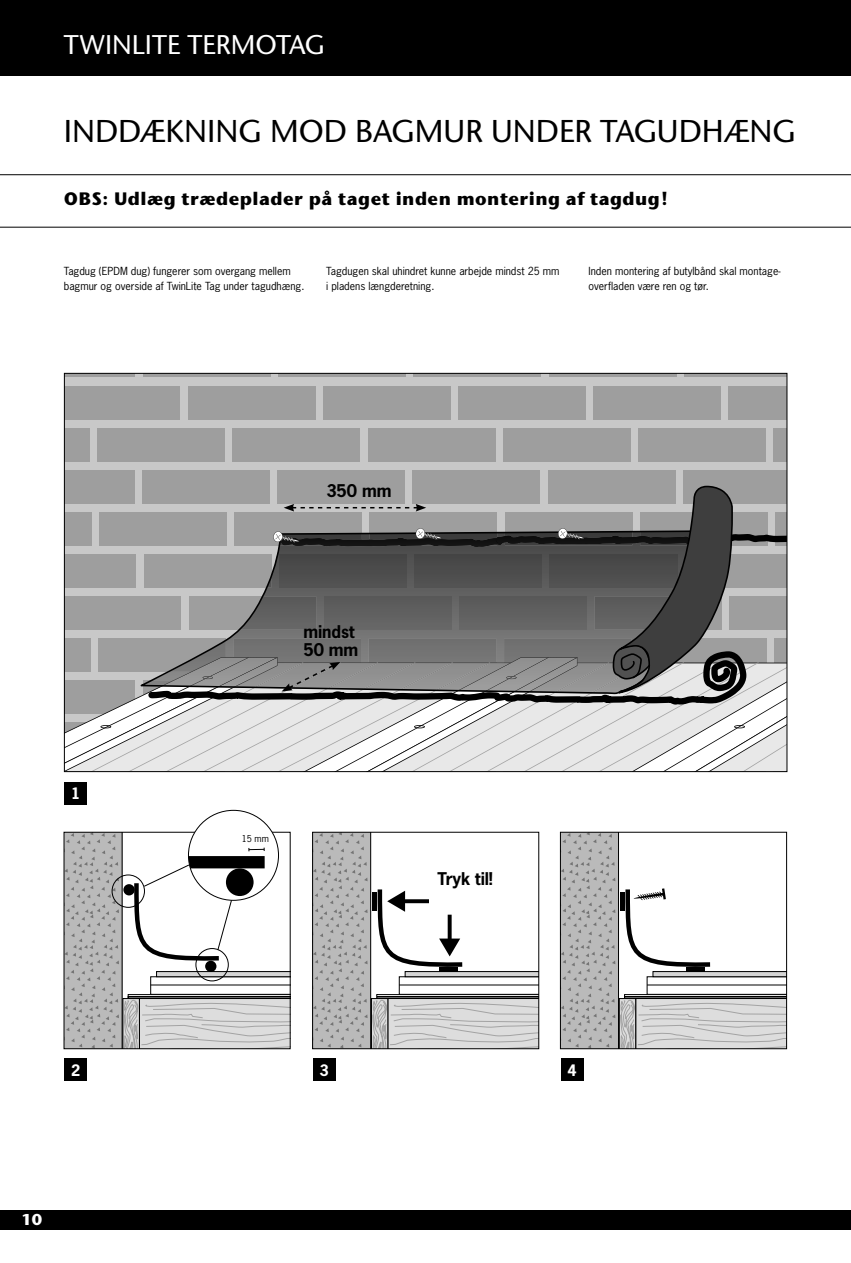
<style>
.page{position:relative;width:851px;height:1263px;background:#fff}
.page>*{position:absolute;margin:0;border:0;box-sizing:border-box;transform-origin:0 0}
.t1{font:500 31.5px "Stone Sans ITC Std";color:#000}
.t2{font:500 27px "Stone Sans ITC Std";color:#fff}
.t3{font:700 18px "Stone Sans ITC Std";letter-spacing:.025em;color:#000}
.t4{font:700 16.5px/18px "News Gothic Std";letter-spacing:-.005em;color:#000}
.t5{font:700 15.75px "Stone Sans ITC Std";color:#fff}
.t6{font:700 14.85px "News Gothic Std";color:#fff}
.t7{font:10.5px/15px "News Gothic Std";color:#000}
.t8{font:9px "News Gothic Std";color:#000}
</style>
<div class="page">
<hr style="left:850px;top:0;width:1px;height:75px;background:#000">
<div style="left:0;top:0;width:850px;height:75px;background:#000"></div>
<div style="left:64px;top:373px;width:722px;height:397px;background:#c8c8c8"></div>
<svg style="left:64px;top:373px;width:71px;height:4px"></svg>
<svg style="left:143px;top:373px;width:127px;height:4px"></svg>
<svg style="left:278px;top:373px;width:128px;height:4px"></svg>
<svg style="left:413px;top:373px;width:128px;height:4px"></svg>
<svg style="left:548px;top:373px;width:128px;height:4px"></svg>
<svg style="left:684px;top:373px;width:102px;height:4px"></svg>
<div style="left:64px;top:386px;width:116px;height:33px;background:#9e9e9e"></div>
<div style="left:188px;top:386px;width:127px;height:33px;background:#9e9e9e"></div>
<div style="left:323px;top:386px;width:127px;height:33px;background:#9e9e9e"></div>
<div style="left:458px;top:386px;width:127px;height:33px;background:#9e9e9e"></div>
<div style="left:593px;top:386px;width:128px;height:33px;background:#9e9e9e"></div>
<div style="left:728px;top:386px;width:58px;height:33px;background:#9e9e9e"></div>
<div style="left:64px;top:428px;width:26px;height:33px;background:#9e9e9e"></div>
<div style="left:98px;top:428px;width:127px;height:33px;background:#9e9e9e"></div>
<div style="left:233px;top:428px;width:127px;height:33px;background:#9e9e9e"></div>
<div style="left:368px;top:428px;width:127px;height:33px;background:#9e9e9e"></div>
<div style="left:503px;top:428px;width:127px;height:33px;background:#9e9e9e"></div>
<div style="left:638px;top:428px;width:127px;height:33px;background:#9e9e9e"></div>
<div style="left:773px;top:428px;width:13px;height:33px;background:#9e9e9e"></div>
<div style="left:64px;top:470px;width:70px;height:34px;background:#9e9e9e"></div>
<div style="left:142px;top:470px;width:128px;height:34px;background:#9e9e9e"></div>
<div style="left:277px;top:470px;width:128px;height:34px;background:#9e9e9e"></div>
<div style="left:413px;top:470px;width:127px;height:34px;background:#9e9e9e"></div>
<div style="left:548px;top:470px;width:127px;height:34px;background:#9e9e9e"></div>
<div style="left:683px;top:470px;width:103px;height:34px;background:#9e9e9e"></div>
<div style="left:64px;top:782px;width:23px;height:23px;background:#000"></div>
<svg style="left:64px;top:486px;width:722px;height:286px;background:#969696"></svg>
<div style="left:64px;top:1058px;width:23px;height:23px;background:#000"></div>
<div style="left:313px;top:1058px;width:23px;height:23px;background:#000"></div>
<div style="left:560px;top:1058px;width:23px;height:23px;background:#000"></div>
<svg style="left:312px;top:832px;width:226px;height:217px"></svg>
<div style="left:372px;top:892px;width:5px;height:19px;background:#000"></div>
<div style="left:438px;top:967px;width:19px;height:5px;background:#000"></div>
<svg style="left:560px;top:832px;width:226px;height:217px"></svg>
<div style="left:620px;top:892px;width:5px;height:19px;background:#000"></div>
<div style="left:686px;top:967px;width:19px;height:5px;background:#000"></div>
<svg style="left:64px;top:832px;width:226px;height:217px"></svg>
<hr style="left:0;top:174px;width:850px;height:1px;background:#000">
<hr style="left:0;top:227px;width:850px;height:1px;background:#000">
<div style="left:0;top:1210px;width:850px;height:19px;background:#000"></div>
<h2 class="t2" style="left:64px;top:28px;width:262px">TWINLITE TERMOTAG</h2>
<h1 class="t1" style="left:64px;top:112px;width:733px">INDDÆKNING MOD BAGMUR UNDER TAGUDHÆNG</h1>
<h3 class="t3" style="left:64px;top:187px;width:606px">OBS: Udlæg trædeplader på taget inden montering af tagdug!</h3>
<p class="t7" style="left:64px;top:263px;width:242px">Tagdug (EPDM dug) fungerer som overgang mellem bagmur og overside af TwinLite Tag under tagudhæng.</p>
<p class="t7" style="left:326px;top:263px;width:235px">Tagdugen skal uhindret kunne arbejde mindst 25 mm i pladens længderetning.</p>
<p class="t7" style="left:588px;top:263px;width:193px">Inden montering af butylbånd skal montage&shy;overfladen være ren og tør.</p>
<h3 class="t6" style="left:71px;top:784px;width:11px">1</h3>
<h3 class="t4" style="left:326px;top:481px;width:66px">350 mm</h3>
<h3 class="t4" style="left:303px;top:622px;width:56px">mindst<br>50 mm</h3>
<p class="t8" style="left:242px;top:833px;width:29px">15 mm</p>
<h3 class="t4" style="left:437px;top:869px;width:57px">Tryk til!</h3>
<h3 class="t6" style="left:71px;top:1060px;width:11px">2</h3>
<h3 class="t6" style="left:319px;top:1060px;width:11px">3</h3>
<h3 class="t6" style="left:567px;top:1060px;width:11px">4</h3>
<h3 class="t5" style="left:21px;top:1209px;width:22px">10</h3>
</div>
